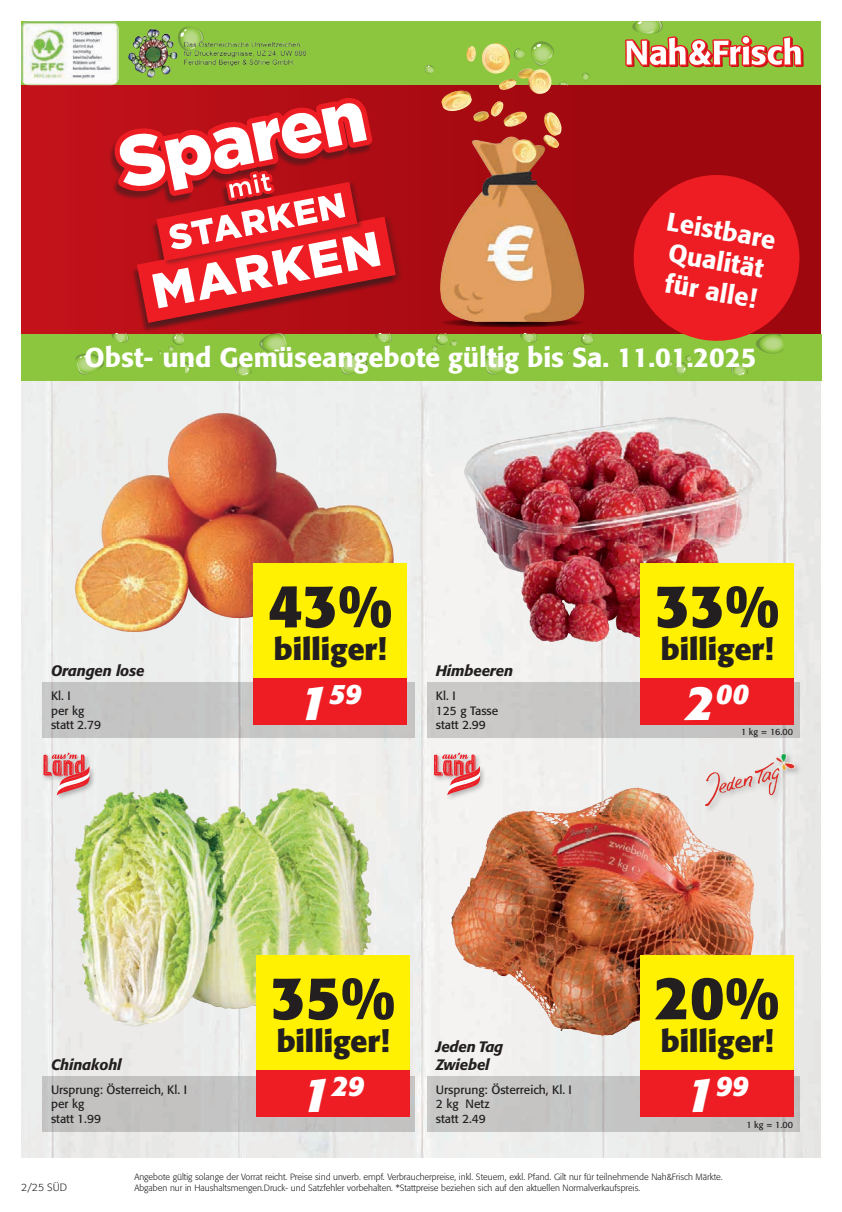
<style>
.page{position:relative;width:842px;height:1212px;background:#fff}
.page>*{position:absolute;margin:0;border:0;box-sizing:border-box;transform-origin:0 0}
.t1{font:700 60px "Formata Std";color:#231f20}
.t2{font:700 30px "Formata Std";color:#231f20}
.t3{font:italic 700 28.05px "Formata Std";letter-spacing:-.005em;color:#fff}
.t4{font:500 27px "Formata Std";color:#fff}
.t5{font:500 25.5px/30.8px "Formata Std";color:#fff}
.t6{font:italic 500 15px/18px "Formata Std";letter-spacing:-.01em;color:#231f20}
.t7{font:12px/14.4px "Formata Std";color:#231f20}
.t8{font:300 10.5px "Formata Std";color:#231f20}
.t9{font:300 9px/10.8px "Formata Std";color:#231f20}
.t10{font:9px "Formata Std";color:#231f20}
.s1{font-size:48px}
</style>
<div class="page">
<div style="left:21px;top:85px;width:800px;height:251px;background:linear-gradient(to right,#c2141c,#980c0f)"></div>
<div style="left:108px;top:100px;width:288px;height:232px;background:#bf1119"></div>
<div style="left:135px;top:215px;width:269px;height:117px;background:#231f20;opacity:.4"></div>
<svg style="left:114px;top:97px;width:282px;height:226px"></svg>
<svg style="left:440px;top:318px;width:144px;height:9px"></svg>
<img style="left:440px;top:137px;width:144px;height:185px">
<img style="left:21px;top:381px;width:800px;height:776px">
<div style="left:21px;top:21px;width:800px;height:64px;background:#8bc63e"></div>
<svg style="left:559px;top:81px;width:9px;height:4px"></svg>
<svg style="left:582px;top:73px;width:8px;height:8px"></svg>
<svg style="left:536px;top:41px;width:18px;height:14px"></svg>
<svg style="left:425px;top:65px;width:10px;height:9px"></svg>
<img style="left:21px;top:21px;width:97px;height:64px">
<svg style="left:625px;top:21px;width:179px;height:46px"></svg>
<img style="left:128px;top:28px;width:179px;height:50px">
<img style="left:441px;top:43px;width:111px;height:74px">
<div style="left:463px;top:334px;width:155px;height:47px;background:#8bc63e"></div>
<svg style="left:520px;top:334px;width:17px;height:9px"></svg>
<svg style="left:484px;top:353px;width:29px;height:22px"></svg>
<svg style="left:577px;top:334px;width:16px;height:18px"></svg>
<div style="left:168px;top:334px;width:146px;height:47px;background:#8bc63e"></div>
<svg style="left:234px;top:364px;width:18px;height:12px"></svg>
<svg style="left:259px;top:334px;width:28px;height:19px"></svg>
<div style="left:618px;top:334px;width:203px;height:47px;background:#8bc63e"></div>
<div style="left:311px;top:334px;width:163px;height:47px;background:#8bc63e"></div>
<svg style="left:375px;top:334px;width:17px;height:9px"></svg>
<svg style="left:339px;top:353px;width:29px;height:22px"></svg>
<svg style="left:432px;top:334px;width:26px;height:18px"></svg>
<div style="left:21px;top:334px;width:164px;height:47px;background:#8bc63e"></div>
<svg style="left:111px;top:334px;width:18px;height:9px"></svg>
<svg style="left:75px;top:353px;width:29px;height:22px"></svg>
<svg style="left:168px;top:334px;width:27px;height:40px"></svg>
<img style="left:472px;top:787px;width:162px;height:91px">
<img style="left:72px;top:784px;width:304px;height:244px">
<div style="left:43px;top:1076px;width:372px;height:55px;background:#c4c2c1"></div>
<div style="left:427px;top:682px;width:372px;height:56px;background:#c8c6c5"></div>
<div style="left:43px;top:682px;width:372px;height:56px;background:#c4c4c4"></div>
<div style="left:427px;top:1076px;width:372px;height:55px;background:#c5c4c4"></div>
<div style="left:431px;top:751px;width:56px;height:50px;background:#231f20;opacity:.3"></div>
<svg style="left:434px;top:753px;width:46px;height:42px"></svg>
<div style="left:41px;top:751px;width:55px;height:50px;background:#231f20;opacity:.3"></div>
<svg style="left:43px;top:753px;width:47px;height:42px;background:#e29295"></svg>
<img style="left:73px;top:413px;width:321px;height:219px">
<img style="left:465px;top:418px;width:296px;height:224px">
<div style="left:254px;top:678px;width:153px;height:47px;background:#ee1d23"></div>
<div style="left:254px;top:563px;width:153px;height:115px;background:#fff101"></div>
<div style="left:641px;top:678px;width:153px;height:47px;background:#ee1d23"></div>
<div style="left:641px;top:563px;width:153px;height:115px;background:#fff101"></div>
<div style="left:257px;top:1070px;width:153px;height:47px;background:#ee1d23"></div>
<div style="left:257px;top:955px;width:153px;height:115px;background:#fff101"></div>
<div style="left:641px;top:1070px;width:153px;height:47px;background:#ee1d23"></div>
<div style="left:641px;top:955px;width:153px;height:115px;background:#fff101"></div>
<div style="left:703px;top:750px;width:99px;height:63px;background:#231f20;opacity:.3"></div>
<img style="left:705px;top:753px;width:90px;height:53px">
<svg style="left:627px;top:168px;width:179px;height:208px"></svg>
<h3 class="t5" style="left:670px;top:206px;width:112px;rotate:10deg">Leistbare<br>Qualität für alle!</h3>
<h3 class="t4" style="left:85px;top:341px;width:673px">Obst- und Gemüseangebote gültig bis Sa. 11.01.2025</h3>
<h3 class="t6" style="left:51px;top:662px;width:95px">Orangen lose</h3>
<h3 class="t7" style="left:51px;top:689px;width:52px">Kl. I<br>per kg statt 2.79</h3>
<h1 class="t1" style="left:268px;top:568px;width:126px">43%</h1>
<h2 class="t2" style="left:274px;top:631px;width:114px">billiger!</h2>
<h3 class="t3" style="left:299px;top:677px;width:64px"><span class="s1">1</span>59</h3>
<h3 class="t6" style="left:436px;top:662px;width:79px">Himbeeren</h3>
<h3 class="t7" style="left:436px;top:689px;width:64px">Kl. I<br>125 g Tasse statt 2.99</h3>
<h1 class="t1" style="left:655px;top:568px;width:126px">33%</h1>
<h2 class="t2" style="left:661px;top:631px;width:114px">billiger!</h2>
<h3 class="t3" style="left:686px;top:677px;width:64px"><span class="s1">2</span>00</h3>
<p class="t10" style="left:741px;top:726px;width:53px">1 kg = 16.00</p>
<h3 class="t6" style="left:51px;top:1055px;width:72px">Chinakohl</h3>
<h3 class="t7" style="left:51px;top:1082px;width:137px">Ursprung: Österreich, Kl. I per kg<br>statt 1.99</h3>
<h1 class="t1" style="left:271px;top:960px;width:126px">35%</h1>
<h2 class="t2" style="left:277px;top:1023px;width:114px">billiger!</h2>
<h3 class="t3" style="left:302px;top:1069px;width:64px"><span class="s1">1</span>29</h3>
<h3 class="t6" style="left:436px;top:1037px;width:69px">Jeden Tag<br>Zwiebel</h3>
<h3 class="t7" style="left:436px;top:1082px;width:137px">Ursprung: Österreich, Kl. I<br>2 kg Netz<br>statt 2.49</h3>
<h1 class="t1" style="left:655px;top:960px;width:126px">20%</h1>
<h2 class="t2" style="left:661px;top:1023px;width:114px">billiger!</h2>
<h3 class="t3" style="left:686px;top:1069px;width:64px"><span class="s1">1</span>99</h3>
<p class="t10" style="left:746px;top:1119px;width:48px">1 kg = 1.00</p>
<p class="t8" style="left:21px;top:1181px;width:47px">2/25 SÜD</p>
<p class="t9" style="left:134px;top:1171px;width:590px">Angebote gültig solange der Vorrat reicht. Preise sind unverb. empf. Verbraucherpreise, inkl. Steuern, exkl. Pfand. Gilt nur für teilnehmende Nah&amp;Frisch Märkte.<br>Abgaben nur in Haushaltsmengen.Druck- und Satzfehler vorbehalten. *Stattpreise beziehen sich auf den aktuellen Normalverkaufspreis.</p>
</div>
